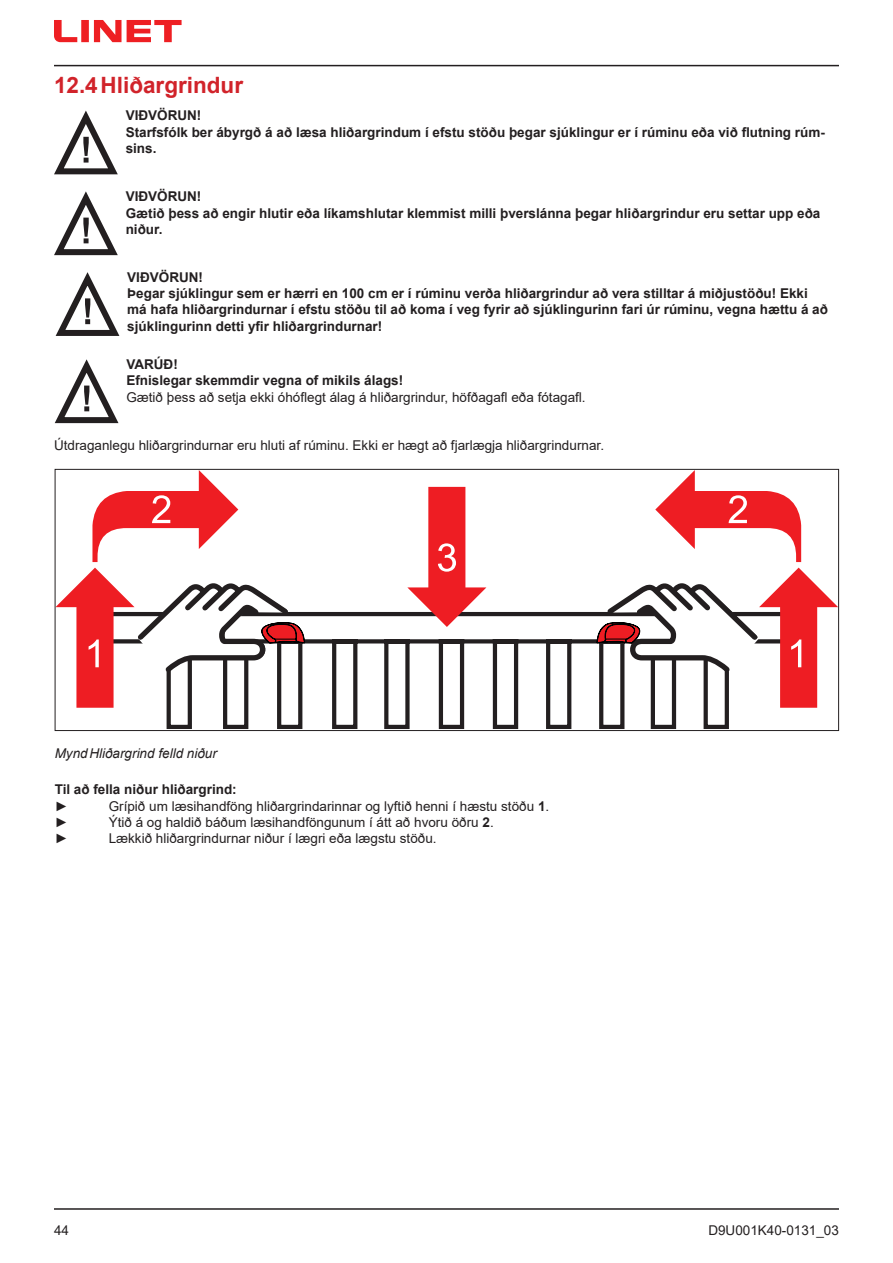
<style>
.page{position:relative;width:893px;height:1263px;background:#fff}
.page>*{position:absolute;margin:0;border:0;box-sizing:border-box;transform-origin:0 0}
.t1{font:700 22.5px "Arial";color:#d1232a}
.t2{font:700 13.5px/16.2px "Arial";color:#231f20}
.t3{font:13.5px "Arial";color:#231f20}
.t4{font:italic 13.5px "Arial";color:#231f20}
.s1{font-weight:700}
</style>
<div class="page">
<hr style="left:54px;top:1208px;width:785px;height:2px;background:#231f20">
<hr style="left:54px;top:65px;width:785px;height:1px;background:#231f20">
<svg style="left:54px;top:20px;width:128px;height:22px"></svg>
<svg style="left:166px;top:612px;width:563px;height:117px"></svg>
<svg style="left:92px;top:471px;width:146px;height:91px"></svg>
<svg style="left:655px;top:471px;width:146px;height:91px"></svg>
<svg style="left:57px;top:568px;width:248px;height:140px"></svg>
<svg style="left:596px;top:568px;width:241px;height:140px"></svg>
<svg style="left:407px;top:487px;width:79px;height:140px"></svg>
<div style="left:55px;top:469px;width:784px;height:262px;border:1px solid #231f20"></div>
<svg style="left:54px;top:359px;width:65px;height:65px"></svg>
<svg style="left:54px;top:110px;width:64px;height:65px"></svg>
<svg style="left:54px;top:191px;width:64px;height:65px"></svg>
<svg style="left:55px;top:272px;width:65px;height:64px"></svg>
<h1 class="t1" style="left:54px;top:70px;width:191px">12.4Hliðargrindur</h1>
<p class="t2" style="left:126px;top:108px;width:701px">VIÐVÖRUN!<br>Starfsfólk ber ábyrgð á að læsa hliðargrindum í efstu stöðu þegar sjúklingur er í rúminu eða við flutning rúm&shy;sins.</p>
<p class="t2" style="left:126px;top:189px;width:696px">VIÐVÖRUN!<br>Gætið þess að engir hlutir eða líkamshlutar klemmist milli þverslánna þegar hliðargrindur eru settar upp eða niður.</p>
<p class="t2" style="left:127px;top:269px;width:702px">VIÐVÖRUN!<br>Þegar sjúklingur sem er hærri en 100 cm er í rúminu verða hliðargrindur að vera stilltar á miðjustöðu! Ekki má hafa hliðargrindurnar í efstu stöðu til að koma í veg fyrir að sjúklingurinn fari úr rúminu, vegna hættu á að sjúklingurinn detti yfir hliðargrindurnar!</p>
<p class="t2" style="left:126px;top:356px;width:278px">VARÚÐ!<br>Efnislegar skemmdir vegna of mikils álags!</p>
<p class="t3" style="left:126px;top:387px;width:461px">Gætið þess að setja ekki óhóflegt álag á hliðargrindur, höfðagafl eða fótagafl.</p>
<p class="t3" style="left:54px;top:436px;width:552px">Útdraganlegu hliðargrindurnar eru hluti af rúminu. Ekki er hægt að fjarlægja hliðargrindurnar.</p>
<p class="t4" style="left:55px;top:744px;width:164px">MyndHliðargrind felld niður</p>
<p class="t2" style="left:55px;top:782px;width:184px">Til að fella niður hliðargrind:</p>
<p class="t3" style="left:55px;top:796px;width:15px">►</p>
<p class="t3" style="left:109px;top:796px;width:442px">Grípið um læsihandföng hliðargrindarinnar og lyftið henni í hæstu stöðu <span class="s1">1</span>.</p>
<p class="t3" style="left:55px;top:813px;width:15px">►</p>
<p class="t3" style="left:109px;top:813px;width:387px">Ýtið á og haldið báðum læsihandföngunum í átt að hvoru öðru <span class="s1">2</span>.</p>
<p class="t3" style="left:55px;top:829px;width:15px">►</p>
<p class="t3" style="left:109px;top:829px;width:329px">Lækkið hliðargrindurnar niður í lægri eða lægstu stöðu.</p>
<p class="t3" style="left:54px;top:1221px;width:17px">44</p>
<p class="t3" style="left:708px;top:1221px;width:132px">D9U001K40-0131_03</p>
</div>
